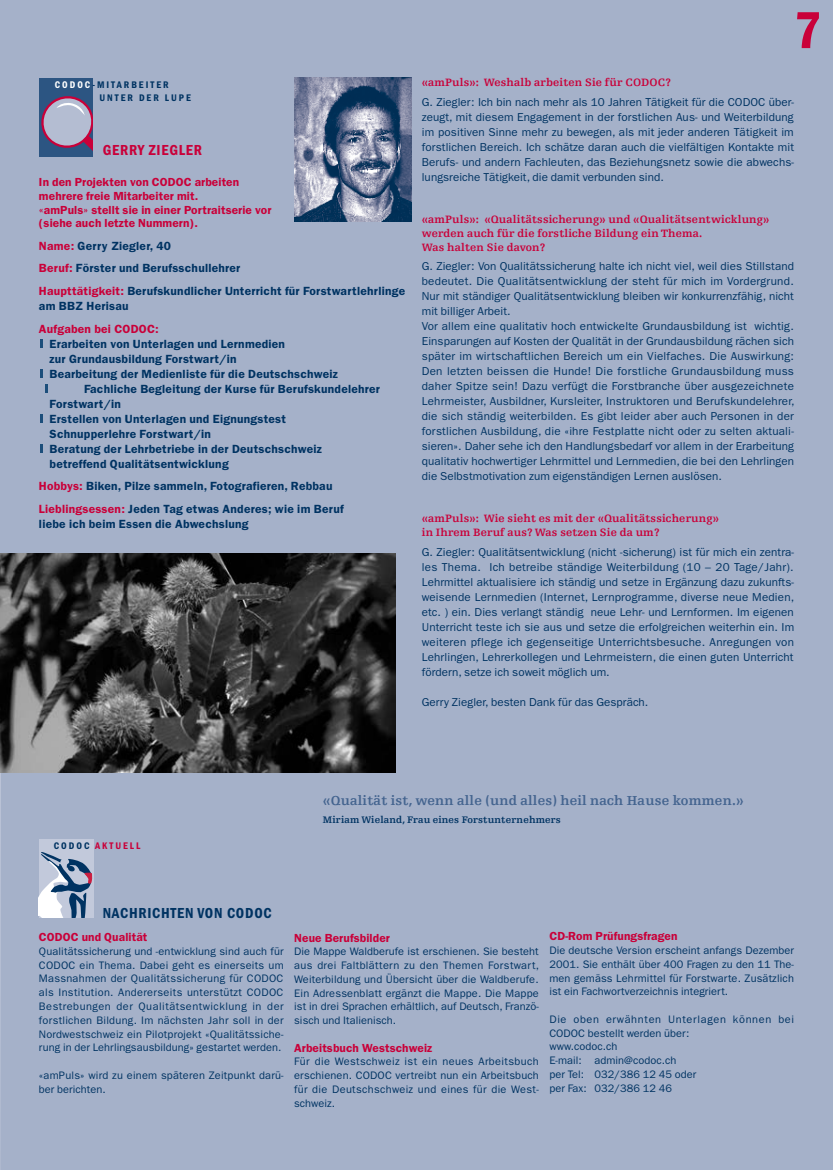
<style>
.page{position:relative;width:833px;height:1170px;background:#fff}
.page>*{position:absolute;margin:0;border:0;box-sizing:border-box;transform-origin:0 0}
.t1{font:600 condensed 53.75px "Franklin Gothic LT";color:#c90039}
.t2{font:600 condensed 15px "Franklin Gothic LT";letter-spacing:.05em;color:#003362}
.t3{font:600 condensed 15px "Franklin Gothic LT";letter-spacing:.05em;color:#c90039}
.t4{font:700 13.75px "Egyptienne FLT";letter-spacing:.01em;color:#44648f}
.t5{font:600 11.88px/22.5px "Franklin Gothic LT";letter-spacing:.02em;color:#003362}
.t6{font:600 11.88px "Franklin Gothic LT";letter-spacing:.02em;color:#c90039}
.t7{font:600 11.75px/13.8px "Franklin Gothic LT";letter-spacing:.01em;color:#c90039}
.t8{font:11.5px/15px "Franklin Gothic LT";letter-spacing:.01em;color:#003362;text-align:justify}
.t9{font:700 11.25px/14.1px "Egyptienne FLT";letter-spacing:.01em;color:#c90039}
.t10{font:10.88px/13.8px "Franklin Gothic LT";letter-spacing:.005em;color:#003362;text-align:justify}
.t11{font:700 10px "Egyptienne FLT";letter-spacing:.01em;color:#003362}
.t12{font:600 condensed 9.88px/12.5px "Franklin Gothic LT";letter-spacing:.2em;color:#003362}
.t13{font:600 condensed 9.88px "Franklin Gothic LT";letter-spacing:.2em;color:#c90039}
.s1{font-size:10px;color:#fff}
.s2{color:#c90039}
.s3{color:#003362}
</style>
<div class="page">
<div style="left:0;top:0;width:833px;height:1169px;background:#a5b1c9"></div>
<div style="left:39px;top:78px;width:53px;height:78px;background:#2c5582"></div>
<svg style="left:41px;top:96px;width:51px;height:54px"></svg>
<svg style="left:40px;top:339px;width:3px;height:8px"></svg>
<svg style="left:40px;top:369px;width:3px;height:8px"></svg>
<svg style="left:46px;top:384px;width:2px;height:8px"></svg>
<svg style="left:40px;top:414px;width:3px;height:8px"></svg>
<svg style="left:40px;top:444px;width:3px;height:8px"></svg>
<div style="left:39px;top:839px;width:54px;height:78px;background:#c2c9db"></div>
<svg style="left:39px;top:852px;width:53px;height:65px"></svg>
<img style="left:294px;top:78px;width:117px;height:143px">
<svg style="left:0;top:772px;width:1px;height:336px"></svg>
<img style="left:0;top:553px;width:395px;height:219px">
<p class="t12" style="left:99px;top:78px;width:93px;text-indent:-44px"><span class="s1">CODOC</span>-MITARBEITER<br>UNTER DER LUPE</p>
<h2 class="t3" style="left:103px;top:142px;width:101px">GERRY ZIEGLER</h2>
<p class="t7" style="left:39px;top:175px;width:234px">In den Projekten von CODOC arbeiten mehrere freie Mitarbeiter mit.<br>«amPuls» stellt sie in einer Portraitserie vor (siehe auch letzte Nummern).</p>
<p class="t5" style="left:39px;top:235px;width:368px"><span class="s2">Name:</span> Gerry Ziegler, 40<br><span class="s2">Beruf:</span> Förster und Berufsschullehrer<br><span class="s2">Haupttätigkeit:</span> Berufskundlicher Unterricht für Forstwartlehrlinge</p>
<p class="t5" style="left:39px;top:295px;width:91px">am BBZ Herisau</p>
<p class="t6" style="left:39px;top:321px;width:121px">Aufgaben bei CODOC:</p>
<p class="t5" style="left:50px;top:332px;width:237px">Erarbeiten von Unterlagen und Lernmedien</p>
<p class="t5" style="left:50px;top:347px;width:189px">zur Grundausbildung Forstwart/in</p>
<p class="t5" style="left:50px;top:362px;width:290px">Bearbeitung der Medienliste für die Deutschschweiz</p>
<p class="t5" style="left:84px;top:377px;width:297px">Fachliche Begleitung der Kurse für Berufskundelehrer</p>
<p class="t5" style="left:50px;top:392px;width:73px">Forstwart/in</p>
<p class="t5" style="left:50px;top:407px;width:238px">Erstellen von Unterlagen und Eignungstest</p>
<p class="t5" style="left:50px;top:422px;width:163px">Schnupperlehre Forstwart/in</p>
<p class="t5" style="left:50px;top:437px;width:274px">Beratung der Lehrbetriebe in der Deutschschweiz</p>
<p class="t5" style="left:50px;top:452px;width:181px">betreffend Qualitätsentwicklung</p>
<p class="t5" style="left:39px;top:475px;width:306px"><span class="s2">Hobbys:</span> Biken, Pilze sammeln, Fotografieren, Rebbau<br><span class="s2">Lieblingsessen:</span> Jeden Tag etwas Anderes; wie im Beruf</p>
<p class="t5" style="left:39px;top:512px;width:211px">liebe ich beim Essen die Abwechslung</p>
<h1 class="t1" style="left:794px;top:0;width:29px">7</h1>
<p class="t9" style="left:422px;top:76px;width:251px">«amPuls»: Weshalb arbeiten Sie für CODOC?</p>
<p class="t8" style="left:422px;top:94px;width:374px">G. Ziegler: Ich bin nach mehr als 10 Jahren Tätigkeit für die CODOC über&shy;zeugt, mit diesem Engagement in der forstlichen Aus- und Weiterbildung im positiven Sinne mehr zu bewegen, als mit jeder anderen Tätigkeit im forstlichen Bereich. Ich schätze daran auch die vielfältigen Kontakte mit Berufs- und andern Fachleuten, das Beziehungsnetz sowie die abwechs&shy;lungsreiche Tätigkeit, die damit verbunden sind.</p>
<p class="t9" style="left:422px;top:212px;width:349px">«amPuls»: «Qualitätssicherung» und «Qualitätsentwicklung» werden auch für die forstliche Bildung ein Thema.<br>Was halten Sie davon?</p>
<p class="t8" style="left:422px;top:259px;width:374px;text-align:left">G. Ziegler: Von Qualitätssicherung halte ich nicht viel, weil dies Stillstand bedeutet. Die Qualitätsentwicklung der steht für mich im Vordergrund.<br>Nur mit ständiger Qualitätsentwicklung bleiben wir konkurrenzfähig, nicht mit billiger Arbeit.<br>Vor allem eine qualitativ hoch entwickelte Grundausbildung ist wichtig.<br>Einsparungen auf Kosten der Qualität in der Grundausbildung rächen sich später im wirtschaftlichen Bereich um ein Vielfaches. Die Auswirkung:<br>Den letzten beissen die Hunde! Die forstliche Grundausbildung muss daher Spitze sein! Dazu verfügt die Forstbranche über ausgezeichnete Lehrmeister, Ausbildner, Kursleiter, Instruktoren und Berufskundelehrer, die sich ständig weiterbilden. Es gibt leider aber auch Personen in der forstlichen Ausbildung, die «ihre Festplatte nicht oder zu selten aktuali&shy;sieren». Daher sehe ich den Handlungsbedarf vor allem in der Erarbeitung qualitativ hochwertiger Lehrmittel und Lernmedien, die bei den Lehrlingen die Selbstmotivation zum eigenständigen Lernen auslösen.</p>
<p class="t9" style="left:422px;top:511px;width:299px">«amPuls»: Wie sieht es mit der «Qualitätssicherung» in Ihrem Beruf aus? Was setzen Sie da um?</p>
<p class="t8" style="left:422px;top:544px;width:374px">G. Ziegler: Qualitätsentwicklung (nicht -sicherung) ist für mich ein zentra&shy;les Thema. Ich betreibe ständige Weiterbildung (10 – 20 Tage/Jahr).<br>Lehrmittel aktualisiere ich ständig und setze in Ergänzung dazu zukunfts&shy;weisende Lernmedien (Internet, Lernprogramme, diverse neue Medien, etc. ) ein. Dies verlangt ständig neue Lehr- und Lernformen. Im eigenen Unterricht teste ich sie aus und setze die erfolgreichen weiterhin ein. Im weiteren pflege ich gegenseitige Unterrichtsbesuche. Anregungen von Lehrlingen, Lehrerkollegen und Lehrmeistern, die einen guten Unterricht fördern, setze ich soweit möglich um.</p>
<p class="t8" style="left:422px;top:694px;width:228px">Gerry Ziegler, besten Dank für das Gespräch.</p>
<p class="t13" style="left:54px;top:840px;width:88px"><span class="s3">CODOC</span> AKTUELL</p>
<p class="t4" style="left:323px;top:793px;width:422px">«Qualität ist, wenn alle (und alles) heil nach Hause kommen.»</p>
<p class="t11" style="left:323px;top:814px;width:239px">Miriam Wieland, Frau eines Forstunternehmers</p>
<h2 class="t2" style="left:103px;top:904px;width:170px">NACHRICHTEN VON CODOC</h2>
<p class="t7" style="left:39px;top:930px;width:110px">CODOC und Qualität</p>
<p class="t10" style="left:39px;top:944px;width:246px">Qualitätssicherung und -entwicklung sind auch für CODOC ein Thema. Dabei geht es einerseits um Massnahmen der Qualitätssicherung für CODOC als Institution. Andererseits unterstützt CODOC Bestrebungen der Qualitätsentwicklung in der forstlichen Bildung. Im nächsten Jahr soll in der Nordwestschweiz ein Pilotprojekt «Qualitätssiche&shy;rung in der Lehrlingsausbildung» gestartet werden.</p>
<p class="t10" style="left:39px;top:1068px;width:246px">«amPuls» wird zu einem späteren Zeitpunkt darü&shy;ber berichten.</p>
<p class="t7" style="left:294px;top:930px;width:97px">Neue Berufsbilder</p>
<p class="t10" style="left:294px;top:944px;width:246px">Die Mappe Waldberufe ist erschienen. Sie besteht aus drei Faltblättern zu den Themen Forstwart, Weiterbildung und Übersicht über die Waldberufe.<br>Ein Adressenblatt ergänzt die Mappe. Die Mappe ist in drei Sprachen erhältlich, auf Deutsch, Franzö&shy;sisch und Italienisch.</p>
<p class="t7" style="left:294px;top:1040px;width:139px">Arbeitsbuch Westschweiz</p>
<p class="t10" style="left:294px;top:1054px;width:246px">Für die Westschweiz ist ein neues Arbeitsbuch erschienen. CODOC vertreibt nun ein Arbeitsbuch für die Deutschschweiz und eines für die West&shy;schweiz.</p>
<p class="t7" style="left:549px;top:929px;width:130px">CD-Rom Prüfungsfragen</p>
<p class="t10" style="left:549px;top:943px;width:246px">Die deutsche Version erscheint anfangs Dezember 2001. Sie enthält über 400 Fragen zu den 11 The&shy;men gemäss Lehrmittel für Forstwarte. Zusätzlich ist ein Fachwortverzeichnis integriert.</p>
<p class="t10" style="left:549px;top:1012px;width:246px;text-align:left">Die oben erwähnten Unterlagen können bei<br>CODOC bestellt werden über:<br>www.codoc.ch<br>E-mail: admin@codoc.ch<br>per Tel: 032/386 12 45 oder<br>per Fax: 032/386 12 46</p>
</div>
